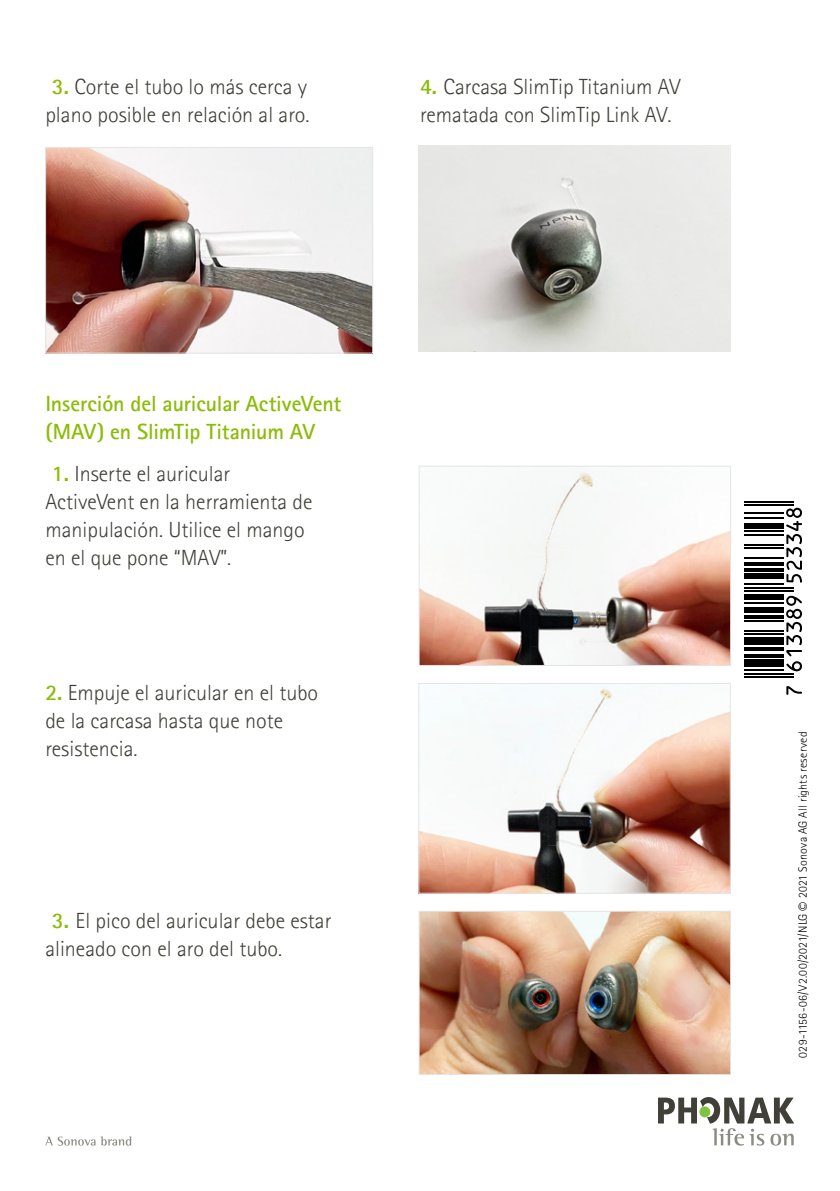
<style>
.page{position:relative;width:840px;height:1191px;background:#fff}
.page>*{position:absolute;margin:0;border:0;box-sizing:border-box;transform-origin:0 0}
.t1{font:300 22px/28px "Rotis Sansfor Phonak";color:#403f38}
.t2{font:700 22px/28px "Rotis Sansfor Phonak";letter-spacing:-.01em;color:#8bbc07}
.t3{font:300 12px "Rotis Sansfor Phonak";letter-spacing:.025em;color:#000}
.s1{font-weight:700;color:#8bbc07}
</style>
<div class="page">
<img style="left:47px;top:149px;width:323px;height:202px">
<div style="left:45px;top:147px;width:327px;height:206px;border:1px solid #e4e5e6"></div>
<img style="left:418px;top:146px;width:312px;height:206px">
<img style="left:420px;top:472px;width:308px;height:191px">
<div style="left:418px;top:466px;width:312px;height:199px;border:1px solid #e4e5e6"></div>
<img style="left:420px;top:686px;width:308px;height:205px">
<div style="left:418px;top:683px;width:312px;height:210px;border:1px solid #e4e5e6"></div>
<img style="left:420px;top:913px;width:308px;height:159px">
<div style="left:418px;top:911px;width:312px;height:163px;border:1px solid #e4e5e6"></div>
<svg style="left:658px;top:1097px;width:135px;height:48px"></svg>
<svg style="left:45px;top:1136px;width:86px;height:9px"></svg>
<svg style="left:786px;top:686px;width:15px;height:9px"></svg>
<hr style="left:744px;top:676px;width:48px;height:2px;background:#000">
<hr style="left:744px;top:673px;width:48px;height:1px;background:#000">
<hr style="left:744px;top:669px;width:39px;height:2px;background:#000">
<div style="left:744px;top:659px;width:39px;height:8px;background:#000"></div>
<hr style="left:744px;top:654px;width:39px;height:4px;background:#000">
<svg style="left:744px;top:647px;width:39px;height:3px"></svg>
<div style="left:744px;top:637px;width:39px;height:7px;background:#000"></div>
<hr style="left:744px;top:633px;width:39px;height:2px;background:#000">
<hr style="left:744px;top:630px;width:39px;height:1px;background:#000">
<hr style="left:744px;top:620px;width:39px;height:2px;background:#000">
<hr style="left:744px;top:615px;width:39px;height:3px;background:#000">
<div style="left:744px;top:607px;width:39px;height:6px;background:#000"></div>
<svg style="left:786px;top:596px;width:15px;height:75px"></svg>
<hr style="left:744px;top:601px;width:39px;height:2px;background:#000">
<div style="left:744px;top:594px;width:39px;height:6px;background:#000"></div>
<hr style="left:744px;top:590px;width:48px;height:2px;background:#000">
<hr style="left:744px;top:586px;width:48px;height:2px;background:#000">
<hr style="left:744px;top:583px;width:39px;height:2px;background:#000">
<div style="left:744px;top:573px;width:39px;height:6px;background:#000"></div>
<hr style="left:744px;top:568px;width:39px;height:4px;background:#000">
<hr style="left:744px;top:562px;width:39px;height:4px;background:#000">
<hr style="left:744px;top:557px;width:39px;height:1px;background:#000">
<hr style="left:744px;top:547px;width:39px;height:2px;background:#000">
<hr style="left:744px;top:543px;width:39px;height:2px;background:#000">
<hr style="left:744px;top:534px;width:39px;height:2px;background:#000">
<hr style="left:744px;top:530px;width:39px;height:2px;background:#000">
<div style="left:744px;top:523px;width:39px;height:5px;background:#000"></div>
<svg style="left:786px;top:508px;width:15px;height:74px"></svg>
<hr style="left:744px;top:517px;width:39px;height:2px;background:#000">
<hr style="left:744px;top:512px;width:39px;height:2px;background:#000">
<hr style="left:744px;top:504px;width:48px;height:2px;background:#000">
<hr style="left:744px;top:500px;width:48px;height:2px;background:#000">
<p class="t1" style="left:45px;top:73px;width:265px"><span class="s1">3.</span> Corte el tubo lo más cerca y plano posible en relación al aro.</p>
<p class="t1" style="left:420px;top:73px;width:262px"><span class="s1">4.</span> Carcasa SlimTip Titanium AV rematada con SlimTip Link AV.</p>
<p class="t2" style="left:45px;top:389px;width:297px">Inserción del auricular ActiveVent (MAV) en SlimTip Titanium AV</p>
<p class="t1" style="left:45px;top:460px;width:268px"><span class="s1">1.</span> Inserte el auricular<br>ActiveVent en la herramienta de manipulación. Utilice el mango en el que pone “MAV”.</p>
<p class="t1" style="left:45px;top:679px;width:274px"><span class="s1">2.</span> Empuje el auricular en el tubo de la carcasa hasta que note resistencia.</p>
<p class="t1" style="left:45px;top:907px;width:287px"><span class="s1">3.</span> El pico del auricular debe estar alineado con el aro del tubo.</p>
<p class="t3" style="left:795px;top:1057px;width:328px;rotate:-90deg">029-1156-06/V2.00/2021/NLG © 2021 Sonova AG All rights reserved</p>
</div>
